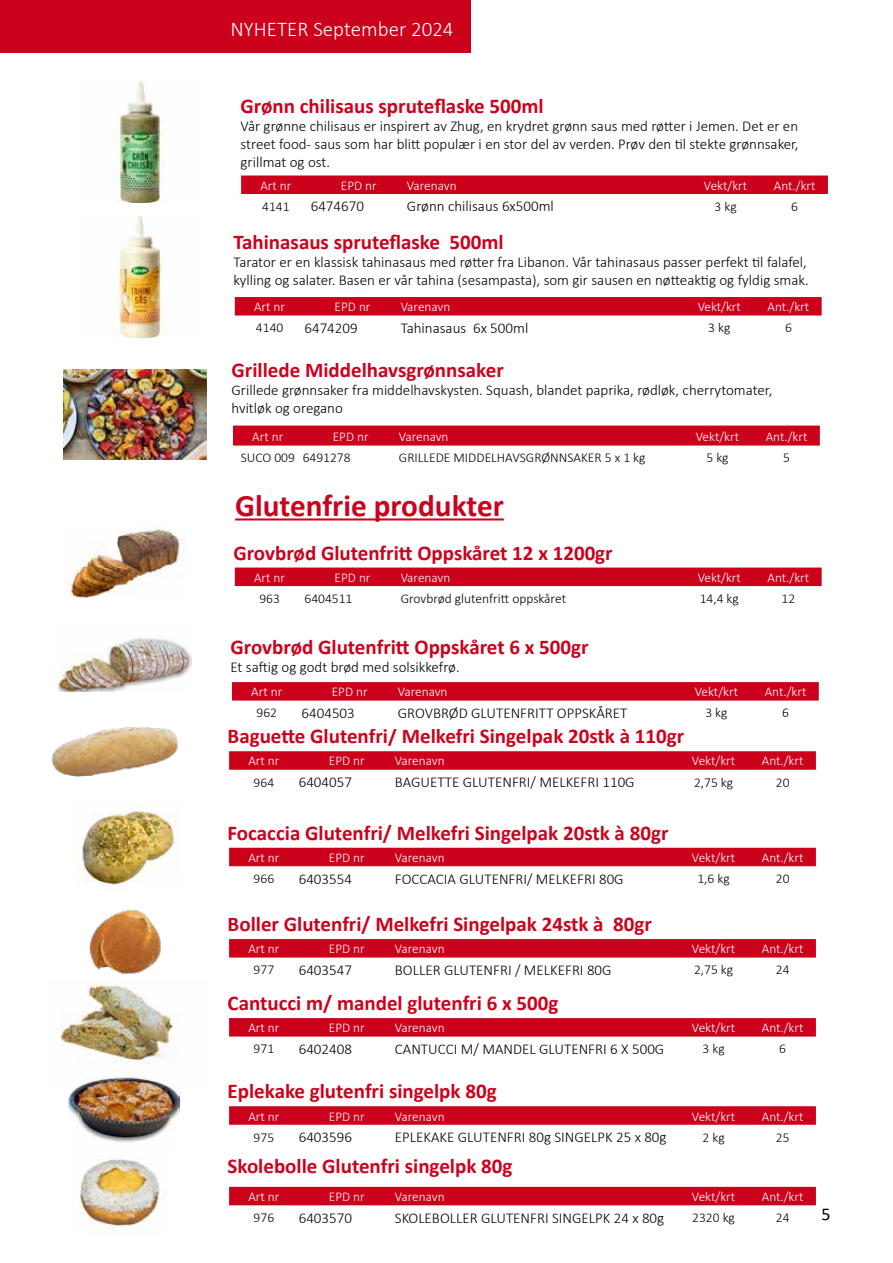
<style>
.page{position:relative;width:893px;height:1263px;background:#fff}
.page>*{position:absolute;margin:0;border:0;box-sizing:border-box;transform-origin:0 0}
.t1{font:700 31.2px "Calibri";color:#cc021c}
.t2{font:700 21px "Calibri";color:#cc021c}
.t3{font:300 21px "Calibri";color:#fff}
.t4{font:18px "Calibri";color:#000}
.t5{font:300 15px/18px "Calibri";color:#000}
.t6{font:300 13.5px "Calibri";color:#000}
.t7{font:300 13.35px "Calibri";color:#fff}
</style>
<div class="page">
<hr style="left:235px;top:518px;width:269px;height:2px;background:#cc021c">
<div style="left:241px;top:176px;width:587px;height:18px;background:#cc021c"></div>
<div style="left:235px;top:297px;width:587px;height:18px;background:#cc021c"></div>
<div style="left:233px;top:426px;width:587px;height:20px;background:#cc021c"></div>
<div style="left:235px;top:567px;width:587px;height:19px;background:#cc021c"></div>
<svg style="left:232px;top:682px;width:587px;height:19px;background:#cd0821"></svg>
<svg style="left:229px;top:751px;width:587px;height:19px;background:#cd0821"></svg>
<div style="left:229px;top:848px;width:587px;height:18px;background:#cc021c"></div>
<div style="left:229px;top:939px;width:587px;height:18px;background:#cc021c"></div>
<div style="left:229px;top:1018px;width:587px;height:18px;background:#cc021c"></div>
<svg style="left:229px;top:1106px;width:587px;height:19px;background:#cd0821"></svg>
<div style="left:229px;top:1187px;width:587px;height:18px;background:#cc021c"></div>
<div style="left:0;top:0;width:471px;height:52px;background:#cc021c"></div>
<img style="left:64px;top:369px;width:143px;height:90px">
<img style="left:115px;top:216px;width:50px;height:122px">
<img style="left:114px;top:81px;width:51px;height:122px">
<img style="left:59px;top:638px;width:132px;height:54px">
<img style="left:66px;top:526px;width:118px;height:71px">
<img style="left:52px;top:727px;width:126px;height:50px">
<img style="left:82px;top:811px;width:96px;height:75px">
<img style="left:89px;top:909px;width:72px;height:65px">
<img style="left:60px;top:982px;width:121px;height:82px">
<img style="left:68px;top:1069px;width:111px;height:74px">
<img style="left:79px;top:1159px;width:87px;height:73px">
<h2 class="t3" style="left:230px;top:16px;width:225px">NYHETER September 2024</h2>
<h2 class="t2" style="left:241px;top:91px;width:305px">Grønn chilisaus spruteflaske 500ml</h2>
<p class="t5" style="left:241px;top:116px;width:560px;text-align:justify">Vår grønne chilisaus er inspirert av Zhug, en krydret grønn saus med røtter i Jemen. Det er en street food- saus som har blitt populær i en stor del av verden. Prøv den til stekte grønnsaker, grillmat og ost.</p>
<p class="t7" style="left:260px;top:177px;width:33px">Art nr</p>
<p class="t7" style="left:341px;top:177px;width:37px">EPD nr</p>
<p class="t7" style="left:407px;top:177px;width:51px">Varenavn</p>
<p class="t7" style="left:704px;top:177px;width:45px">Vekt/krt</p>
<p class="t7" style="left:774px;top:177px;width:43px">Ant./krt</p>
<p class="t6" style="left:262px;top:198px;width:29px">4141</p>
<p class="t5" style="left:311px;top:197px;width:55px">6474670</p>
<p class="t5" style="left:407px;top:197px;width:148px">Grønn chilisaus 6x500ml</p>
<p class="t6" style="left:714px;top:198px;width:24px">3 kg</p>
<p class="t6" style="left:791px;top:198px;width:8px">6</p>
<h2 class="t2" style="left:233px;top:227px;width:272px">Tahinasaus spruteflaske 500ml</h2>
<p class="t5" style="left:233px;top:252px;width:577px">Tarator er en klassisk tahinasaus med røtter fra Libanon. Vår tahinasaus passer perfekt til falafel, kylling og salater. Basen er vår tahina (sesampasta), som gir sausen en nøtteaktig og fyldig smak.</p>
<p class="t7" style="left:254px;top:299px;width:33px">Art nr</p>
<p class="t7" style="left:335px;top:299px;width:37px">EPD nr</p>
<p class="t7" style="left:401px;top:299px;width:51px">Varenavn</p>
<p class="t7" style="left:698px;top:299px;width:45px">Vekt/krt</p>
<p class="t7" style="left:768px;top:299px;width:43px">Ant./krt</p>
<p class="t6" style="left:256px;top:319px;width:29px">4140</p>
<p class="t5" style="left:304px;top:319px;width:55px">6474209</p>
<p class="t5" style="left:401px;top:319px;width:129px">Tahinasaus 6x 500ml</p>
<p class="t6" style="left:708px;top:319px;width:24px">3 kg</p>
<p class="t6" style="left:785px;top:319px;width:8px">6</p>
<h2 class="t2" style="left:232px;top:355px;width:274px">Grillede Middelhavsgrønnsaker</h2>
<p class="t5" style="left:232px;top:381px;width:542px">Grillede grønnsaker fra middelhavskysten. Squash, blandet paprika, rødløk, cherrytomater, hvitløk og oregano</p>
<p class="t7" style="left:252px;top:428px;width:33px">Art nr</p>
<p class="t7" style="left:333px;top:428px;width:37px">EPD nr</p>
<p class="t7" style="left:399px;top:428px;width:51px">Varenavn</p>
<p class="t7" style="left:696px;top:428px;width:45px">Vekt/krt</p>
<p class="t7" style="left:766px;top:428px;width:43px">Ant./krt</p>
<p class="t6" style="left:241px;top:449px;width:111px">SUCO 009 6491278</p>
<p class="t6" style="left:399px;top:449px;width:248px">GRILLEDE MIDDELHAVSGRØNNSAKER 5 x 1 kg</p>
<p class="t6" style="left:706px;top:449px;width:24px">5 kg</p>
<p class="t6" style="left:783px;top:449px;width:8px">5</p>
<h1 class="t1" style="left:235px;top:483px;width:270px">Glutenfrie produkter</h1>
<h2 class="t2" style="left:233px;top:538px;width:381px">Grovbrød Glutenfritt Oppskåret 12 x 1200gr</h2>
<p class="t7" style="left:254px;top:569px;width:33px">Art nr</p>
<p class="t7" style="left:335px;top:569px;width:37px">EPD nr</p>
<p class="t7" style="left:401px;top:569px;width:51px">Varenavn</p>
<p class="t7" style="left:698px;top:569px;width:45px">Vekt/krt</p>
<p class="t7" style="left:768px;top:569px;width:43px">Ant./krt</p>
<p class="t6" style="left:259px;top:590px;width:22px">963</p>
<p class="t6" style="left:304px;top:590px;width:49px">6404511</p>
<p class="t6" style="left:401px;top:590px;width:167px">Grovbrød glutenfritt oppskåret</p>
<p class="t6" style="left:700px;top:590px;width:41px">14,4 kg</p>
<p class="t6" style="left:782px;top:590px;width:15px">12</p>
<h2 class="t2" style="left:230px;top:632px;width:360px">Grovbrød Glutenfritt Oppskåret 6 x 500gr</h2>
<p class="t5" style="left:230px;top:657px;width:231px">Et saftig og godt brød med solsikkefrø.</p>
<p class="t7" style="left:251px;top:684px;width:33px">Art nr</p>
<p class="t7" style="left:332px;top:684px;width:37px">EPD nr</p>
<p class="t7" style="left:398px;top:684px;width:51px">Varenavn</p>
<p class="t7" style="left:695px;top:684px;width:45px">Vekt/krt</p>
<p class="t7" style="left:765px;top:684px;width:43px">Ant./krt</p>
<p class="t6" style="left:257px;top:704px;width:22px">962</p>
<p class="t5" style="left:302px;top:704px;width:55px">6404503</p>
<p class="t5" style="left:398px;top:704px;width:231px">GROVBRØD GLUTENFRITT OPPSKÅRET</p>
<p class="t6" style="left:705px;top:704px;width:24px">3 kg</p>
<p class="t6" style="left:782px;top:704px;width:8px">6</p>
<p class="t7" style="left:248px;top:753px;width:33px">Art nr</p>
<p class="t7" style="left:329px;top:753px;width:37px">EPD nr</p>
<p class="t7" style="left:395px;top:753px;width:51px">Varenavn</p>
<p class="t7" style="left:692px;top:753px;width:45px">Vekt/krt</p>
<p class="t7" style="left:762px;top:753px;width:43px">Ant./krt</p>
<p class="t6" style="left:254px;top:774px;width:22px">964</p>
<p class="t5" style="left:299px;top:773px;width:55px">6404057</p>
<p class="t5" style="left:395px;top:773px;width:241px">BAGUETTE GLUTENFRI/ MELKEFRI 110G</p>
<p class="t6" style="left:694px;top:774px;width:41px">2,75 kg</p>
<p class="t6" style="left:776px;top:774px;width:15px">20</p>
<h2 class="t2" style="left:228px;top:721px;width:458px">Baguette Glutenfri/ Melkefri Singelpak 20stk à 110gr</h2>
<h2 class="t2" style="left:228px;top:818px;width:442px">Focaccia Glutenfri/ Melkefri Singelpak 20stk à 80gr</h2>
<p class="t7" style="left:248px;top:849px;width:33px">Art nr</p>
<p class="t7" style="left:329px;top:849px;width:37px">EPD nr</p>
<p class="t7" style="left:395px;top:849px;width:51px">Varenavn</p>
<p class="t7" style="left:692px;top:849px;width:45px">Vekt/krt</p>
<p class="t7" style="left:762px;top:849px;width:43px">Ant./krt</p>
<p class="t6" style="left:254px;top:870px;width:22px">966</p>
<p class="t5" style="left:299px;top:869px;width:55px">6403554</p>
<p class="t5" style="left:395px;top:869px;width:230px">FOCCACIA GLUTENFRI/ MELKEFRI 80G</p>
<p class="t6" style="left:697px;top:870px;width:34px">1,6 kg</p>
<p class="t6" style="left:776px;top:870px;width:15px">20</p>
<h2 class="t2" style="left:228px;top:909px;width:426px">Boller Glutenfri/ Melkefri Singelpak 24stk à 80gr</h2>
<p class="t7" style="left:248px;top:940px;width:33px">Art nr</p>
<p class="t7" style="left:329px;top:940px;width:37px">EPD nr</p>
<p class="t7" style="left:395px;top:940px;width:51px">Varenavn</p>
<p class="t7" style="left:692px;top:940px;width:45px">Vekt/krt</p>
<p class="t7" style="left:762px;top:940px;width:43px">Ant./krt</p>
<p class="t6" style="left:254px;top:961px;width:22px">977</p>
<p class="t5" style="left:299px;top:961px;width:55px">6403547</p>
<p class="t5" style="left:395px;top:961px;width:218px">BOLLER GLUTENFRI / MELKEFRI 80G</p>
<p class="t6" style="left:694px;top:961px;width:41px">2,75 kg</p>
<p class="t6" style="left:776px;top:961px;width:15px">24</p>
<h2 class="t2" style="left:228px;top:988px;width:332px">Cantucci m/ mandel glutenfri 6 x 500g</h2>
<p class="t7" style="left:248px;top:1019px;width:33px">Art nr</p>
<p class="t7" style="left:329px;top:1019px;width:37px">EPD nr</p>
<p class="t7" style="left:395px;top:1019px;width:51px">Varenavn</p>
<p class="t7" style="left:692px;top:1019px;width:45px">Vekt/krt</p>
<p class="t7" style="left:762px;top:1019px;width:43px">Ant./krt</p>
<p class="t6" style="left:254px;top:1040px;width:22px">971</p>
<p class="t5" style="left:299px;top:1040px;width:55px">6402408</p>
<p class="t5" style="left:395px;top:1040px;width:271px">CANTUCCI M/ MANDEL GLUTENFRI 6 X 500G</p>
<p class="t6" style="left:702px;top:1040px;width:24px">3 kg</p>
<p class="t6" style="left:779px;top:1040px;width:8px">6</p>
<h2 class="t2" style="left:228px;top:1076px;width:271px">Eplekake glutenfri singelpk 80g</h2>
<p class="t7" style="left:248px;top:1108px;width:33px">Art nr</p>
<p class="t7" style="left:329px;top:1108px;width:37px">EPD nr</p>
<p class="t7" style="left:395px;top:1108px;width:51px">Varenavn</p>
<p class="t7" style="left:692px;top:1108px;width:45px">Vekt/krt</p>
<p class="t7" style="left:762px;top:1108px;width:43px">Ant./krt</p>
<p class="t6" style="left:254px;top:1129px;width:22px">975</p>
<p class="t5" style="left:299px;top:1128px;width:55px">6403596</p>
<p class="t5" style="left:395px;top:1128px;width:273px">EPLEKAKE GLUTENFRI 80g SINGELPK 25 x 80g</p>
<p class="t6" style="left:702px;top:1129px;width:24px">2 kg</p>
<p class="t6" style="left:776px;top:1129px;width:15px">25</p>
<h2 class="t2" style="left:228px;top:1151px;width:286px">Skolebolle Glutenfri singelpk 80g</h2>
<p class="t7" style="left:248px;top:1188px;width:33px">Art nr</p>
<p class="t7" style="left:329px;top:1188px;width:37px">EPD nr</p>
<p class="t7" style="left:395px;top:1188px;width:51px">Varenavn</p>
<p class="t7" style="left:692px;top:1188px;width:45px">Vekt/krt</p>
<p class="t7" style="left:762px;top:1188px;width:43px">Ant./krt</p>
<p class="t6" style="left:254px;top:1209px;width:22px">976</p>
<p class="t5" style="left:299px;top:1208px;width:55px">6403570</p>
<p class="t5" style="left:395px;top:1208px;width:271px">SKOLEBOLLER GLUTENFRI SINGELPK 24 x 80g</p>
<p class="t6" style="left:692px;top:1209px;width:44px">2320 kg</p>
<p class="t6" style="left:776px;top:1209px;width:15px">24</p>
<p class="t4" style="left:821px;top:1201px;width:11px">5</p>
</div>
